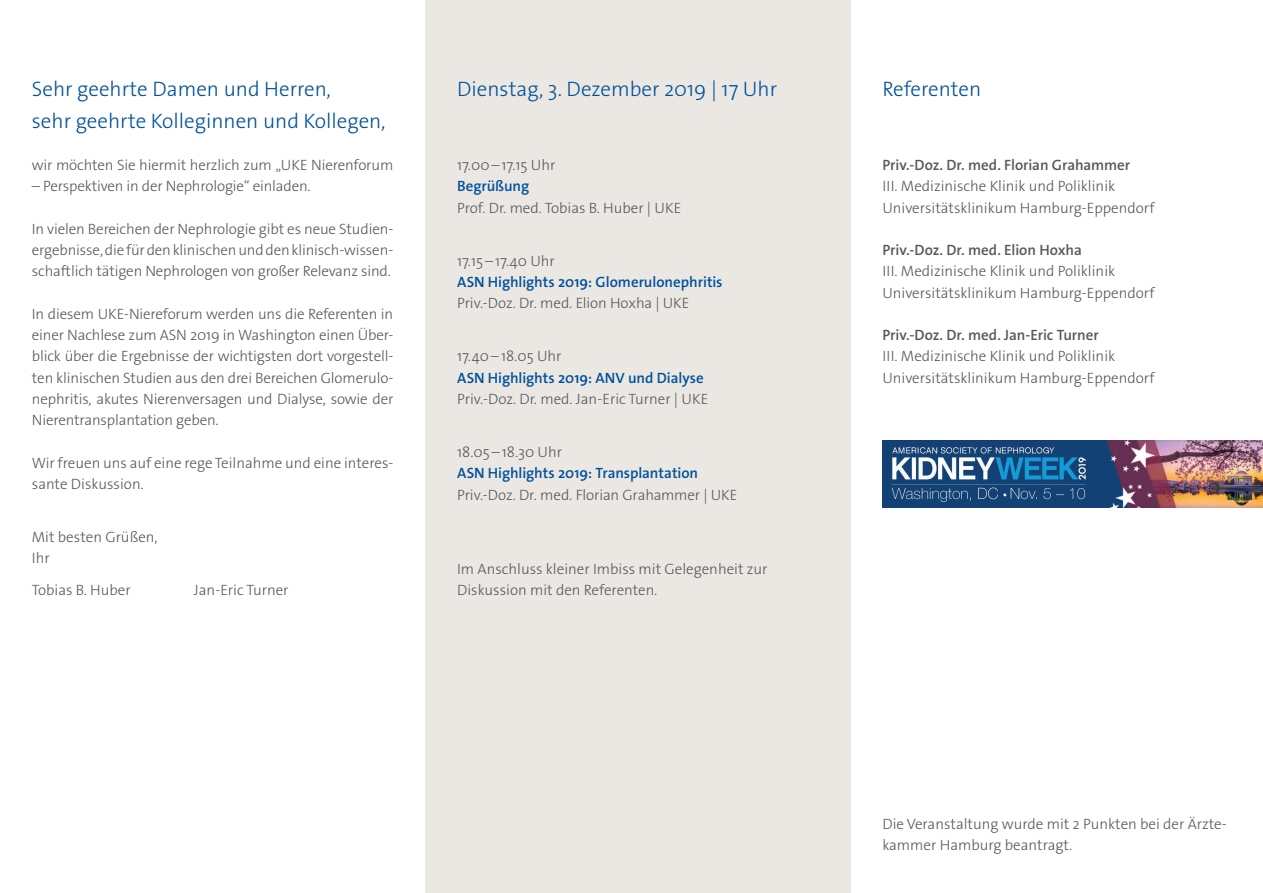
<style>
.page{position:relative;width:1263px;height:893px;background:#fff}
.page>*{position:absolute;margin:0;border:0;box-sizing:border-box;transform-origin:0 0}
.t1{font:300 21px/32px "The Sans Os F";color:#01519a}
.t2{font:300 15px/21.3px "The Sans Os F";color:#57585a}
.t3{font:600 15px "The Sans Os F";letter-spacing:-.005em;color:#01519a}
.t4{font:600 15px "The Sans Os F";letter-spacing:-.005em;color:#57585a}
</style>
<div class="page">
<div style="left:425px;top:0;width:425px;height:893px;background:#ebe8e4"></div>
<img style="left:882px;top:441px;width:381px;height:67px">
<h1 class="t1" style="left:32px;top:73px;width:355px">Sehr geehrte Damen und Herren,<br>sehr geehrte Kolleginnen und Kollegen,</h1>
<p class="t2" style="left:32px;top:154px;width:363px">wir möchten Sie hiermit herzlich zum „UKE Nierenforum</p>
<p class="t2" style="left:32px;top:176px;width:280px">– Perspektiven in der Nephrologie“ einladen.</p>
<p class="t2" style="left:32px;top:218px;width:363px;text-align:justify">In vielen Bereichen der Nephrologie gibt es neue Studien&shy;ergebnisse, die für den klinischen und den klinisch-wissen&shy;schaftlich tätigen Nephrologen von großer Relevanz sind.</p>
<p class="t2" style="left:32px;top:303px;width:363px;text-align:justify">In diesem UKE-Niereforum werden uns die Referenten in einer Nachlese zum ASN 2019 in Washington einen Über&shy;blick über die Ergebnisse der wichtigsten dort vorgestell&shy;ten klinischen Studien aus den drei Bereichen Glomerulo&shy;nephritis, akutes Nierenversagen und Dialyse, sowie der Nierentransplantation geben.</p>
<p class="t2" style="left:32px;top:452px;width:363px">Wir freuen uns auf eine rege Teilnahme und eine interes&shy;sante Diskussion.</p>
<p class="t2" style="left:32px;top:526px;width:127px">Mit besten Grüßen,<br>Ihr</p>
<p class="t2" style="left:32px;top:580px;width:100px">Tobias B. Huber</p>
<p class="t2" style="left:194px;top:580px;width:96px">Jan-Eric Turner</p>
<h1 class="t1" style="left:457px;top:73px;width:322px">Dienstag, 3. Dezember 2019 | 17 Uhr</h1>
<p class="t2" style="left:457px;top:154px;width:100px">17.00–17.15 Uhr</p>
<p class="t3" style="left:457px;top:177px;width:73px">Begrüßung</p>
<p class="t2" style="left:457px;top:197px;width:226px">Prof. Dr. med. Tobias B. Huber | UKE</p>
<p class="t2" style="left:457px;top:250px;width:99px">17.15–17.40 Uhr</p>
<p class="t3" style="left:457px;top:272px;width:267px">ASN Highlights 2019: Glomerulonephritis</p>
<p class="t2" style="left:457px;top:293px;width:234px">Priv.-Doz. Dr. med. Elion Hoxha | UKE</p>
<p class="t2" style="left:457px;top:346px;width:106px">17.40–18.05 Uhr</p>
<p class="t3" style="left:457px;top:368px;width:248px">ASN Highlights 2019: ANV und Dialyse</p>
<p class="t2" style="left:457px;top:388px;width:253px">Priv.-Doz. Dr. med. Jan-Eric Turner | UKE</p>
<p class="t2" style="left:457px;top:441px;width:106px">18.05–18.30 Uhr</p>
<p class="t3" style="left:457px;top:464px;width:243px">ASN Highlights 2019: Transplantation</p>
<p class="t2" style="left:457px;top:484px;width:282px">Priv.-Doz. Dr. med. Florian Grahammer | UKE</p>
<p class="t2" style="left:457px;top:558px;width:312px">Im Anschluss kleiner Imbiss mit Gelegenheit zur<br>Diskussion mit den Referenten.</p>
<h1 class="t1" style="left:882px;top:73px;width:100px">Referenten</h1>
<p class="t4" style="left:882px;top:155px;width:249px">Priv.-Doz. Dr. med. Florian Grahammer</p>
<p class="t2" style="left:882px;top:176px;width:274px">III. Medizinische Klinik und Poliklinik<br>Universitätsklinikum Hamburg-Eppendorf</p>
<p class="t4" style="left:882px;top:240px;width:201px">Priv.-Doz. Dr. med. Elion Hoxha</p>
<p class="t2" style="left:882px;top:261px;width:274px">III. Medizinische Klinik und Poliklinik<br>Universitätsklinikum Hamburg-Eppendorf</p>
<p class="t4" style="left:882px;top:325px;width:218px">Priv.-Doz. Dr. med. Jan-Eric Turner</p>
<p class="t2" style="left:882px;top:346px;width:274px">III. Medizinische Klinik und Poliklinik<br>Universitätsklinikum Hamburg-Eppendorf</p>
<p class="t2" style="left:882px;top:814px;width:344px">Die Veranstaltung wurde mit 2 Punkten bei der Ärzte&shy;kammer Hamburg beantragt.</p>
</div>
